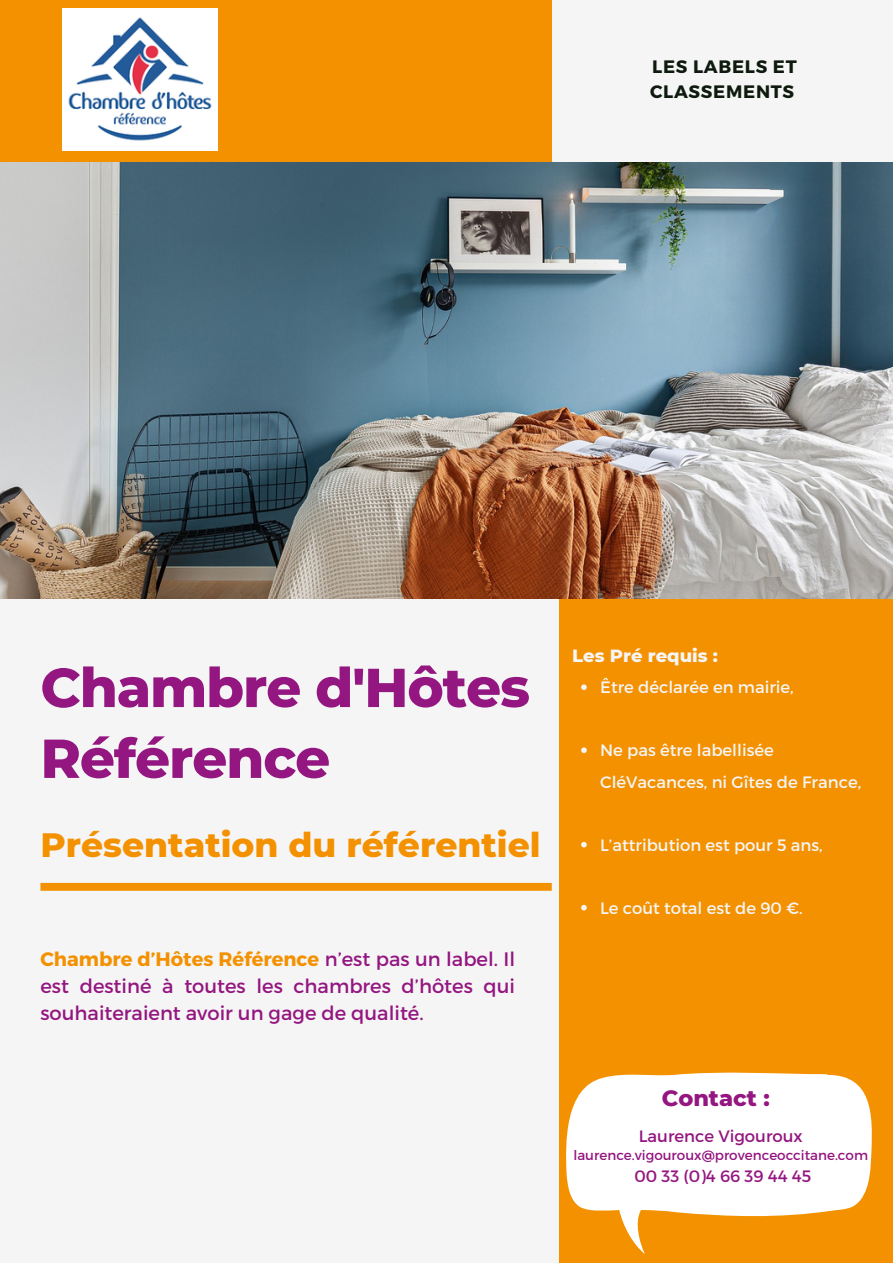
<style>
.page{position:relative;width:893px;height:1264px;background:#fff}
.page>*{position:absolute;margin:0;border:0;box-sizing:border-box;transform-origin:0 0}
.t1{font:800 54.75px "Montserrat";letter-spacing:-.02em;color:#941680}
.t2{font:800 34.5px "Montserrat";color:#f39100}
.t3{font:800 22.5px "Montserrat";color:#941680}
.t4{font:19.5px/27px "Montserrat";color:#941680;text-align:justify}
.t5{font:700 18px/24.8px "Montserrat";letter-spacing:.04em;color:#0e1a0e}
.t6{font:800 18px "Montserrat";color:#f5f5f5}
.t7{font:16.5px/31.5px "Montserrat";color:#f5f5f5}
.t8{font:16.5px "Montserrat";color:#941680}
.t9{font:13.5px "Montserrat";color:#941680}
.s1{font-weight:700;color:#f39100}
</style>
<div class="page">
<div style="left:0;top:0;width:892px;height:1262px;background:#f5f5f5"></div>
<div style="left:0;top:0;width:551px;height:190px;background:#f39100"></div>
<div style="left:559px;top:555px;width:333px;height:707px;background:#f39100"></div>
<img style="left:0;top:163px;width:892px;height:435px">
<img style="left:63px;top:9px;width:155px;height:141px">
<div style="left:40px;top:882px;width:511px;height:8px;background:#f39100"></div>
<svg style="left:566px;top:1072px;width:306px;height:181px;fill:#fff"></svg>
<svg style="left:581px;top:684px;width:5px;height:6px"></svg>
<svg style="left:581px;top:747px;width:5px;height:6px"></svg>
<svg style="left:581px;top:841px;width:5px;height:6px"></svg>
<svg style="left:581px;top:904px;width:5px;height:6px"></svg>
<p class="t5" style="left:650px;top:53px;width:148px">LES LABELS ET<br>CLASSEMENTS</p>
<p class="t1" style="left:40px;top:654px;width:491px">Chambre d'Hôtes</p>
<p class="t1" style="left:40px;top:725px;width:291px">Référence</p>
<p class="t2" style="left:40px;top:824px;width:501px">Présentation du référentiel</p>
<p class="t4" style="left:40px;top:945px;width:476px"><span class="s1">Chambre d’Hôtes Référence</span> n’est pas un label. Il est destiné à toutes les chambres d’hôtes qui souhaiteraient avoir un gage de qualité.</p>
<p class="t6" style="left:572px;top:644px;width:147px">Les Pré requis :</p>
<p class="t7" style="left:600px;top:671px;width:195px">Être déclarée en mairie,</p>
<p class="t7" style="left:600px;top:734px;width:262px">Ne pas être labellisée<br>CléVacances, ni Gîtes de France,</p>
<p class="t7" style="left:600px;top:828px;width:224px">L’attribution est pour 5 ans,</p>
<p class="t7" style="left:600px;top:891px;width:204px">Le coût total est de 90 €.</p>
<p class="t3" style="left:661px;top:1084px;width:109px">Contact :</p>
<p class="t8" style="left:638px;top:1125px;width:165px">Laurence Vigouroux</p>
<p class="t9" style="left:573px;top:1146px;width:296px">laurence.vigouroux@provenceoccitane.com</p>
<p class="t8" style="left:634px;top:1165px;width:178px">00 33 (0)4 66 39 44 45</p>
</div>
